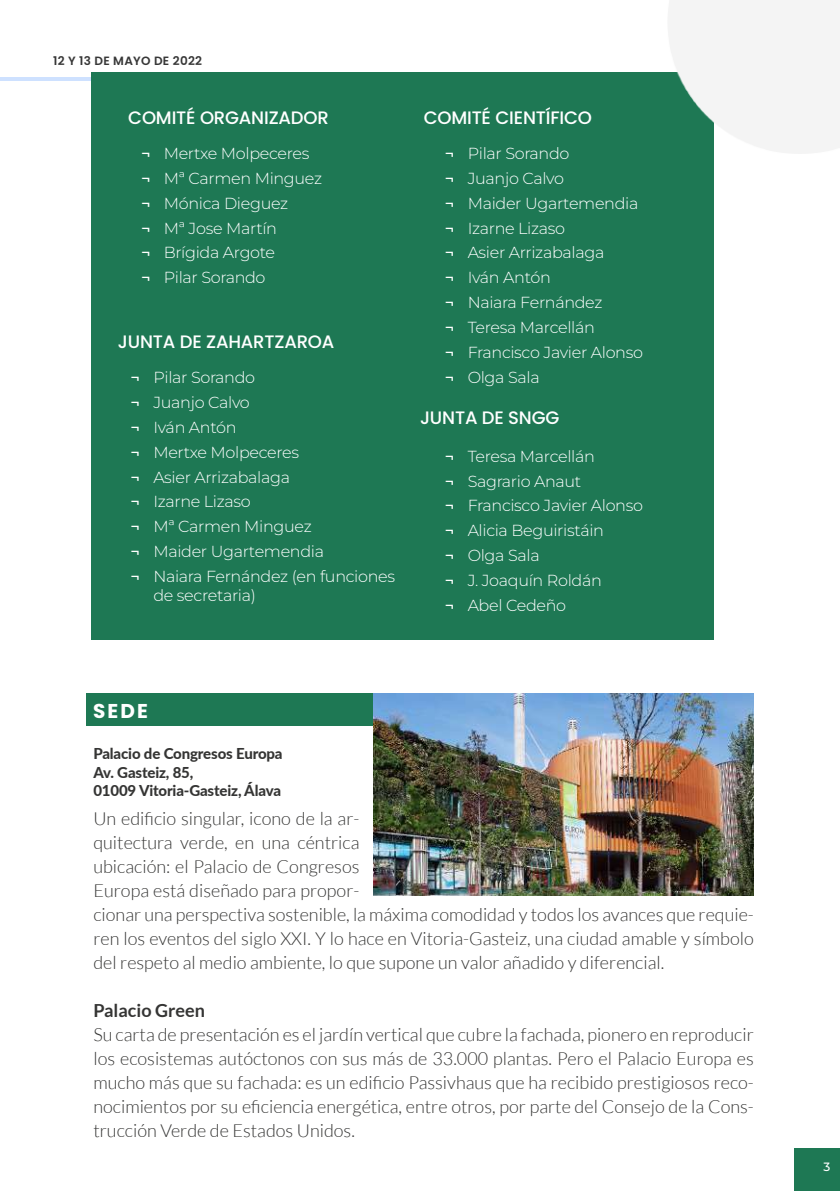
<style>
.page{position:relative;width:840px;height:1191px;background:#fff}
.page>*{position:absolute;margin:0;border:0;box-sizing:border-box;transform-origin:0 0}
.t1{font:700 20px "Poppins";color:#fff}
.t2{font:300 18px/24px "Lato";color:#353534}
.t3{font:500 18px "Poppins";letter-spacing:-.01em;color:#fff}
.t4{font:700 18px "Lato";color:#353534}
.t5{font:300 16px/24.8px "Montserrat";letter-spacing:-.02em;color:#fff}
.t6{font:800 15px/18.6px "Lato";letter-spacing:-.01em;color:#353534}
.t7{font:600 12px "Poppins";letter-spacing:.025em;color:#373737}
.t8{font:500 12px "Montserrat";color:#fff}
.s1{font-weight:500}
</style>
<div class="page">
<div style="left:794px;top:1148px;width:45px;height:43px;background:#1e7854"></div>
<hr style="left:0;top:77px;width:839px;height:4px;background:#cee1ff">
<div style="left:91px;top:72px;width:622px;height:567px;background:#1e7854"></div>
<img style="left:668px;top:0;width:171px;height:153px">
<div style="left:86px;top:693px;width:287px;height:32px;background:#1e7854"></div>
<img style="left:373px;top:693px;width:380px;height:202px">
<p class="t7" style="left:53px;top:54px;width:150px">12 Y 13 DE MAYO DE 2022</p>
<p class="t3" style="left:128px;top:107px;width:202px">COMITÉ ORGANIZADOR</p>
<p class="t3" style="left:423px;top:107px;width:170px">COMITÉ CIENTÍFICO</p>
<p class="t5" style="left:141px;top:140px;width:182px"><span class="s1">¬</span> Mertxe Molpeceres <span class="s1">¬</span> Mª Carmen Minguez <span class="s1">¬</span> Mónica Dieguez<br><span class="s1">¬</span> Mª Jose Martín<br><span class="s1">¬</span> Brígida Argote<br><span class="s1">¬</span> Pilar Sorando</p>
<p class="t5" style="left:444px;top:140px;width:199px"><span class="s1">¬</span> Pilar Sorando<br><span class="s1">¬</span> Juanjo Calvo<br><span class="s1">¬</span> Maider Ugartemendia <span class="s1">¬</span> Izarne Lizaso<br><span class="s1">¬</span> Asier Arrizabalaga<br><span class="s1">¬</span> Iván Antón<br><span class="s1">¬</span> Naiara Fernández<br><span class="s1">¬</span> Teresa Marcellán<br><span class="s1">¬</span> Francisco Javier Alonso <span class="s1">¬</span> Olga Sala</p>
<p class="t3" style="left:118px;top:331px;width:218px">JUNTA DE ZAHARTZAROA</p>
<p class="t5" style="left:131px;top:364px;width:266px"><span class="s1">¬</span> Pilar Sorando<br><span class="s1">¬</span> Juanjo Calvo<br><span class="s1">¬</span> Iván Antón<br><span class="s1">¬</span> Mertxe Molpeceres<br><span class="s1">¬</span> Asier Arrizabalaga<br><span class="s1">¬</span> Izarne Lizaso<br><span class="s1">¬</span> Mª Carmen Minguez<br><span class="s1">¬</span> Maider Ugartemendia<br><span class="s1">¬</span> Naiara Fernández (en funciones</p>
<p class="t5" style="left:153px;top:583px;width:104px">de secretaria)</p>
<p class="t3" style="left:420px;top:408px;width:141px">JUNTA DE SNGG</p>
<p class="t5" style="left:444px;top:443px;width:199px"><span class="s1">¬</span> Teresa Marcellán<br><span class="s1">¬</span> Sagrario Anaut<br><span class="s1">¬</span> Francisco Javier Alonso <span class="s1">¬</span> Alicia Beguiristáin<br><span class="s1">¬</span> Olga Sala<br><span class="s1">¬</span> J. Joaquín Roldán<br><span class="s1">¬</span> Abel Cedeño</p>
<p class="t1" style="left:93px;top:699px;width:56px">SEDE</p>
<p class="t6" style="left:93px;top:743px;width:191px">Palacio de Congresos Europa<br>Av. Gasteiz, 85,<br>01009 Vitoria-Gasteiz, Álava</p>
<p class="t2" style="left:93px;top:806px;width:661px">Un edificio singular, icono de la ar-<br>quitectura verde, en una céntrica<br>ubicación: el Palacio de Congresos<br>Europa está diseñado para propor-<br>cionar una perspectiva sostenible, la máxima comodidad y todos los avances que requie&shy;ren los eventos del siglo XXI. Y lo hace en Vitoria-Gasteiz, una ciudad amable y símbolo del respeto al medio ambiente, lo que supone un valor añadido y diferencial.</p>
<p class="t4" style="left:93px;top:1000px;width:113px">Palacio Green</p>
<p class="t2" style="left:93px;top:1022px;width:661px;text-align:justify">Su carta de presentación es el jardín vertical que cubre la fachada, pionero en reproducir los ecosistemas autóctonos con sus más de 33.000 plantas. Pero el Palacio Europa es mucho más que su fachada: es un edificio Passivhaus que ha recibido prestigiosos reco&shy;nocimientos por su eficiencia energética, entre otros, por parte del Consejo de la Cons&shy;trucción Verde de Estados Unidos.</p>
<p class="t8" style="left:823px;top:1158px;width:8px">3</p>
</div>
